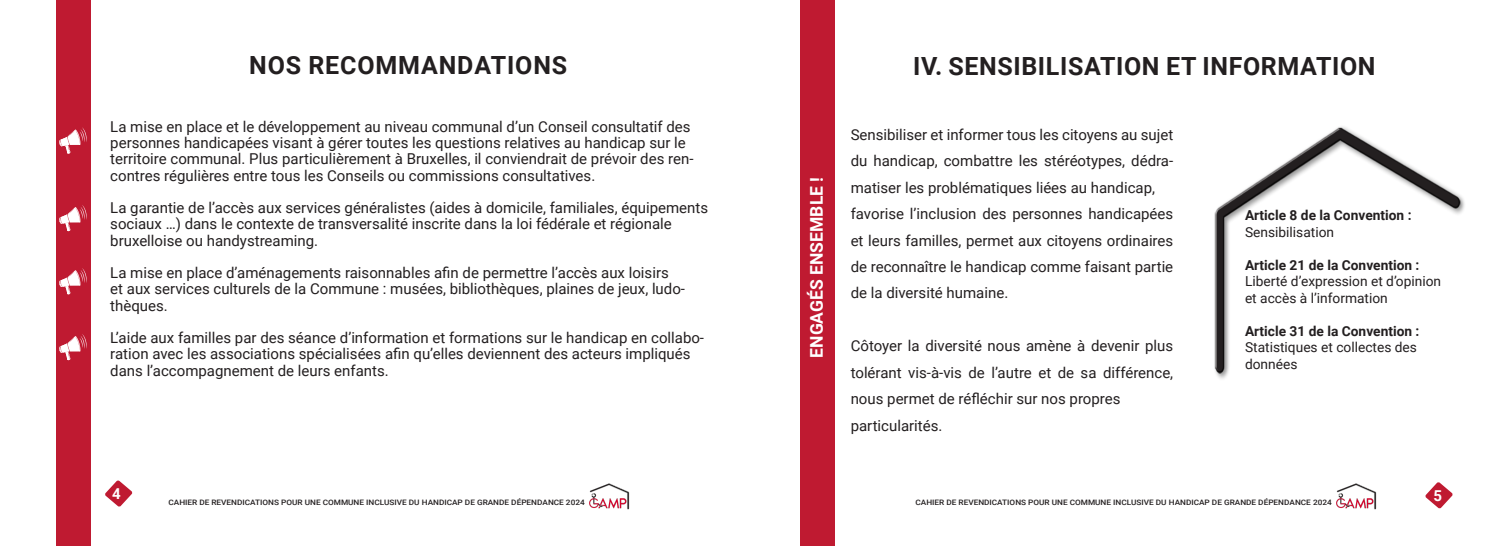
<style>
.page{position:relative;width:1510px;height:546px;background:#fff}
.page>*{position:absolute;margin:0;border:0;box-sizing:border-box;transform-origin:0 0}
.t1{font:700 25px "Roboto";letter-spacing:.025em;color:#231f20}
.t2{font:700 17.5px "Roboto";color:#fff}
.t3{font:15px/16.2px "Roboto";color:#231f20}
.t4{font:700 15px "Roboto";color:#fff}
.t5{font:13.75px/16.5px "Roboto";color:#231f20}
.t6{font:700 13.75px "Roboto";color:#231f20}
.t7{font:500 7.5px "Roboto";color:#231f20;scale:1.1 1}
</style>
<div class="page">
<img style="left:1214px;top:126px;width:251px;height:383px">
<div style="left:800px;top:0;width:34px;height:546px;background:#bf1a31"></div>
<svg style="left:1425px;top:482px;width:27px;height:26px"></svg>
<img style="left:1334px;top:483px;width:44px;height:27px">
<img style="left:589px;top:483px;width:41px;height:27px">
<svg style="left:105px;top:480px;width:27px;height:26px"></svg>
<div style="left:56px;top:0;width:34px;height:546px;background:#bf1a31"></div>
<svg style="left:59px;top:127px;width:28px;height:27px"></svg>
<svg style="left:59px;top:334px;width:28px;height:26px"></svg>
<svg style="left:59px;top:268px;width:28px;height:26px"></svg>
<svg style="left:59px;top:205px;width:28px;height:26px"></svg>
<p class="t1" style="left:249px;top:48px;width:319px">NOS RECOMMANDATIONS</p>
<p class="t3" style="left:110px;top:118px;width:584px">La mise en place et le développement au niveau communal d’un Conseil consultatif des personnes handicapées visant à gérer toutes les questions relatives au handicap sur le territoire communal. Plus particulièrement à Bruxelles, il conviendrait de prévoir des ren&shy;contres régulières entre tous les Conseils ou commissions consultatives.</p>
<p class="t3" style="left:110px;top:199px;width:599px">La garantie de l’accès aux services généralistes (aides à domicile, familiales, équipements sociaux …) dans le contexte de transversalité inscrite dans la loi fédérale et régionale bruxelloise ou handystreaming.</p>
<p class="t3" style="left:110px;top:264px;width:576px">La mise en place d’aménagements raisonnables afin de permettre l’accès aux loisirs et aux services culturels de la Commune : musées, bibliothèques, plaines de jeux, ludo&shy;thèques.</p>
<p class="t3" style="left:110px;top:329px;width:595px">L’aide aux familles par des séance d’information et formations sur le handicap en collabo&shy;ration avec les associations spécialisées afin qu’elles deviennent des acteurs impliqués dans l’accompagnement de leurs enfants.</p>
<p class="t2" style="left:804px;top:357px;width:182px;rotate:-90deg">ENGAGÉS ENSEMBLE !</p>
<p class="t1" style="left:913px;top:48px;width:464px">IV. SENSIBILISATION ET INFORMATION</p>
<p class="t3" style="left:850px;top:121px;width:324px;line-height:26.4px;text-align:justify">Sensibiliser et informer tous les citoyens au sujet du handicap, combattre les stéréotypes, dédra&shy;matiser les problématiques liées au handicap,</p>
<p class="t3" style="left:850px;top:200px;width:324px;line-height:26.4px;text-align:justify">favorise l’inclusion des personnes handicapées et leurs familles, permet aux citoyens ordinaires de reconnaître le handicap comme faisant partie de la diversité humaine.</p>
<p class="t3" style="left:850px;top:332px;width:324px;line-height:26.4px;text-align:justify">Côtoyer la diversité nous amène à devenir plus tolérant vis-à-vis de l’autre et de sa différence, nous permet de réfléchir sur nos propres</p>
<p class="t3" style="left:850px;top:416px;width:93px">particularités.</p>
<p class="t6" style="left:1245px;top:205px;width:168px">Article 8 de la Convention :</p>
<p class="t5" style="left:1245px;top:223px;width:91px">Sensibilisation</p>
<p class="t6" style="left:1245px;top:255px;width:176px">Article 21 de la Convention :</p>
<p class="t5" style="left:1245px;top:272px;width:198px">Liberté d’expression et d’opinion et accès à l’information</p>
<p class="t6" style="left:1245px;top:321px;width:176px">Article 31 de la Convention :</p>
<p class="t5" style="left:1245px;top:338px;width:173px">Statistiques et collectes des données</p>
<p class="t4" style="left:112px;top:483px;width:10px">4</p>
<p class="t4" style="left:1433px;top:485px;width:10px">5</p>
<p class="t7" style="left:168px;top:497px;width:380px">CAHIER DE REVENDICATIONS POUR UNE COMMUNE INCLUSIVE DU HANDICAP DE GRANDE DÉPENDANCE 2024</p>
<p class="t7" style="left:915px;top:497px;width:380px">CAHIER DE REVENDICATIONS POUR UNE COMMUNE INCLUSIVE DU HANDICAP DE GRANDE DÉPENDANCE 2024</p>
</div>
